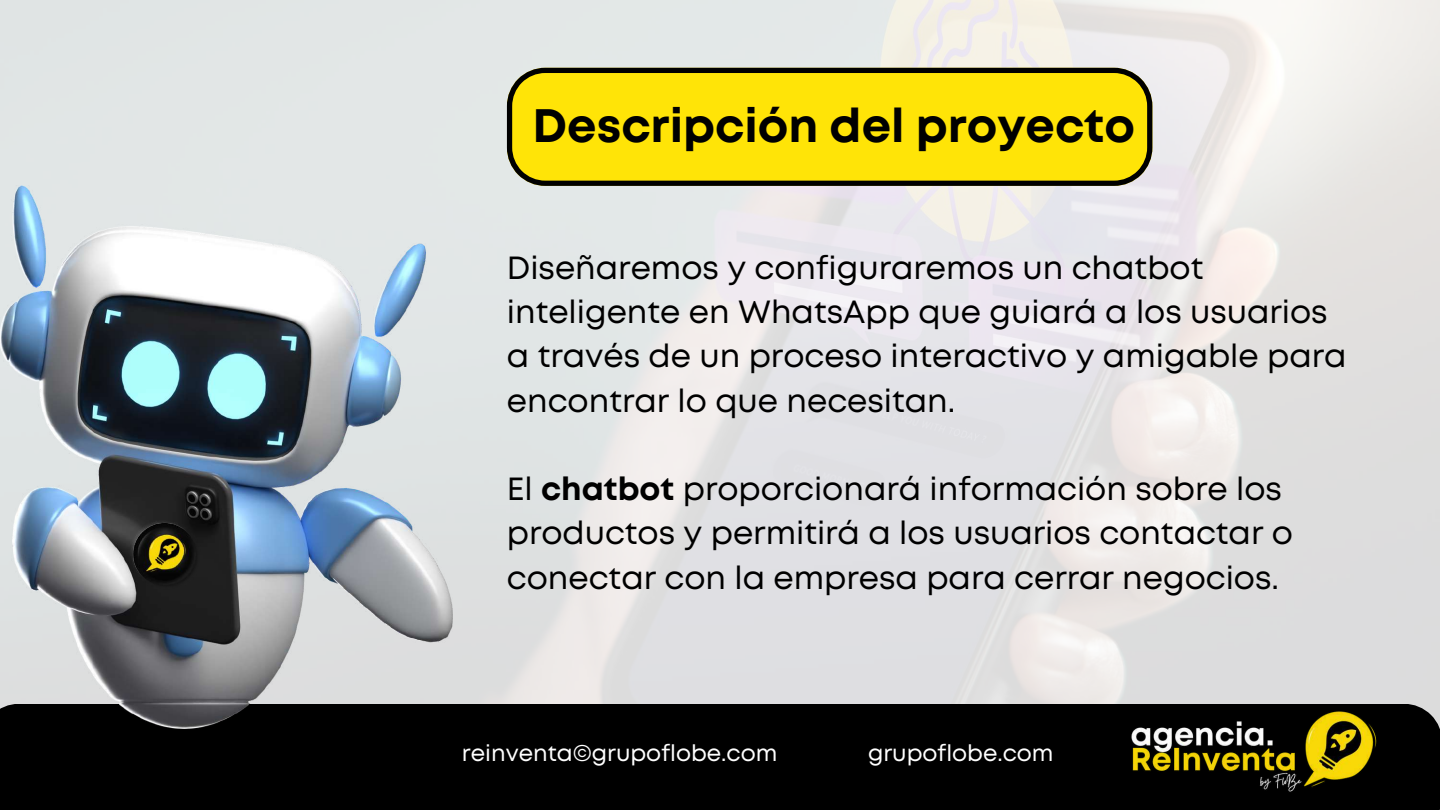
<style>
.page{position:relative;width:1440px;height:810px;background:#fff}
.page>*{position:absolute;margin:0;border:0;box-sizing:border-box;transform-origin:0 0}
.t1{font:700 46.9px "Mont";color:#000}
.t2{font:32.1px/44.2px "Mont";color:#000}
.t3{font:22.8px "Mont";color:#fff}
.s1{font-weight:700}
</style>
<div class="page">
<img style="left:0;top:0;width:1440px;height:704px">
<div style="left:0;top:704px;width:1440px;height:106px;background:#000"></div>
<img style="left:0;top:186px;width:452px;height:543px">
<img style="left:1088px;top:584px;width:332px;height:226px">
<svg style="left:507px;top:68px;width:645px;height:118px;background:#e6ce0a"></svg>
<img style="left:121px;top:510px;width:88px;height:88px">
<h1 class="t1" style="left:533px;top:108px;width:604px">Descripción del proyecto</h1>
<p class="t2" style="left:507px;top:248px;width:841px">Diseñaremos y configuraremos un chatbot inteligente en WhatsApp que guiará a los usuarios a través de un proceso interactivo y amigable para encontrar lo que necesitan.</p>
<p class="t2" style="left:507px;top:469px;width:788px">El <span class="s1">chatbot</span> proporcionará información sobre los productos y permitirá a los usuarios contactar o conectar con la empresa para cerrar negocios.</p>
<p class="t3" style="left:462px;top:745px;width:317px">reinventa©grupoflobe.com</p>
<p class="t3" style="left:868px;top:745px;width:187px">grupoflobe.com</p>
</div>
